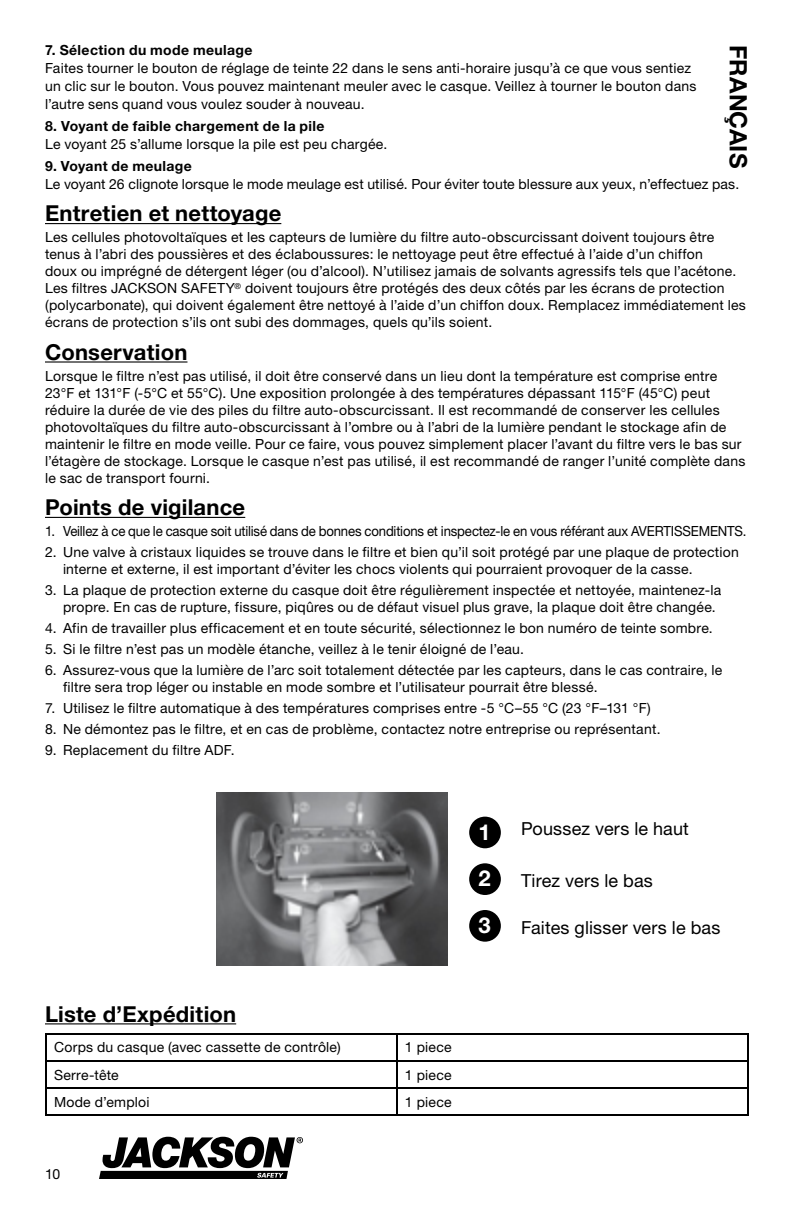
<style>
.page{position:relative;width:792px;height:1224px;background:#fff}
.page>*{position:absolute;margin:0;border:0;box-sizing:border-box;transform-origin:0 0}
.t1{font:700 24px "Helvetica Neue LT Std";color:#000}
.t2{font:700 22px "Helvetica Neue LT Std";letter-spacing:.01em;color:#000}
.t3{font:700 22px/46.6px "Helvetica Neue LT Std";color:#fff;text-align:justify}
.t4{font:18px "Helvetica Neue LT Std";letter-spacing:.01em;color:#000}
.t5{font:14px/17px "Helvetica Neue LT Std";letter-spacing:.015em;color:#000}
.t6{font:14px "Helvetica Neue LT Std";letter-spacing:-.015em;color:#000;scale:.94 1}
.t7{font:700 14px "Helvetica Neue LT Std";letter-spacing:.025em;color:#000}
</style>
<div class="page">
<svg style="left:99px;top:1137px;width:204px;height:42px"></svg>
<img style="left:216px;top:792px;width:232px;height:174px">
<hr style="left:45px;top:223px;width:236px;height:1px;background:#000">
<hr style="left:45px;top:361px;width:142px;height:2px;background:#000">
<hr style="left:45px;top:517px;width:200px;height:1px;background:#000">
<div style="left:469px;top:817px;width:32px;height:31px;background:#000;border-radius:50%"></div>
<div style="left:469px;top:863px;width:32px;height:32px;background:#000;border-radius:50%"></div>
<div style="left:469px;top:910px;width:32px;height:32px;background:#000;border-radius:50%"></div>
<hr style="left:45px;top:1023px;width:191px;height:1px;background:#000">
<hr style="left:45px;top:1033px;width:352px;height:2px;background:#000">
<hr style="left:45px;top:1035px;width:2px;height:25px;background:#000">
<hr style="left:397px;top:1033px;width:352px;height:2px;background:#000">
<hr style="left:396px;top:1035px;width:2px;height:25px;background:#000">
<hr style="left:747px;top:1035px;width:2px;height:25px;background:#000">
<hr style="left:45px;top:1060px;width:352px;height:2px;background:#000">
<hr style="left:45px;top:1062px;width:2px;height:25px;background:#000">
<hr style="left:397px;top:1060px;width:352px;height:2px;background:#000">
<hr style="left:396px;top:1062px;width:2px;height:25px;background:#000">
<hr style="left:747px;top:1062px;width:2px;height:25px;background:#000">
<hr style="left:45px;top:1087px;width:352px;height:2px;background:#000">
<hr style="left:45px;top:1089px;width:2px;height:25px;background:#000">
<hr style="left:397px;top:1087px;width:352px;height:2px;background:#000">
<hr style="left:396px;top:1089px;width:2px;height:25px;background:#000">
<hr style="left:747px;top:1089px;width:2px;height:25px;background:#000">
<hr style="left:45px;top:1114px;width:352px;height:2px;background:#000">
<hr style="left:397px;top:1114px;width:352px;height:2px;background:#000">
<p class="t7" style="left:45px;top:41px;width:209px">7. Sélection du mode meulage</p>
<p class="t5" style="left:45px;top:59px;width:653px;line-height:18px">Faites tourner le bouton de réglage de teinte 22 dans le sens anti-horaire jusqu’à ce que vous sentiez un clic sur le bouton. Vous pouvez maintenant meuler avec le casque. Veillez à tourner le bouton dans l’autre sens quand vous voulez souder à nouveau.</p>
<p class="t7" style="left:45px;top:117px;width:281px">8. Voyant de faible chargement de la pile</p>
<p class="t5" style="left:45px;top:135px;width:344px">Le voyant 25 s’allume lorsque la pile est peu chargée.</p>
<p class="t7" style="left:45px;top:157px;width:148px">9. Voyant de meulage</p>
<p class="t5" style="left:45px;top:175px;width:696px">Le voyant 26 clignote lorsque le mode meulage est utilisé. Pour éviter toute blessure aux yeux, n’effectuez pas.</p>
<h2 class="t2" style="left:45px;top:200px;width:238px">Entretien et nettoyage</h2>
<p class="t5" style="left:45px;top:229px;width:702px">Les cellules photovoltaïques et les capteurs de lumière du filtre auto-obscurcissant doivent toujours être tenus à l’abri des poussières et des éclaboussures: le nettoyage peut être effectué à l’aide d’un chiffon<br>doux ou imprégné de détergent léger (ou d’alcool). N’utilisez jamais de solvants agressifs tels que l’acétone.<br>Les filtres JACKSON SAFETY<sup>®</sup> doivent toujours être protégés des deux côtés par les écrans de protection (polycarbonate), qui doivent également être nettoyé à l’aide d’un chiffon doux. Remplacez immédiatement les écrans de protection s’ils ont subi des dommages, quels qu’ils soient.</p>
<h2 class="t2" style="left:45px;top:338px;width:144px">Conservation</h2>
<p class="t5" style="left:45px;top:367px;width:702px">Lorsque le filtre n’est pas utilisé, il doit être conservé dans un lieu dont la température est comprise entre 23°F et 131°F (-5°C et 55°C). Une exposition prolongée à des températures dépassant 115°F (45°C) peut réduire la durée de vie des piles du filtre auto-obscurcissant. Il est recommandé de conserver les cellules photovoltaïques du filtre auto-obscurcissant à l’ombre ou à l’abri de la lumière pendant le stockage afin de maintenir le filtre en mode veille. Pour ce faire, vous pouvez simplement placer l’avant du filtre vers le bas sur l’étagère de stockage. Lorsque le casque n’est pas utilisé, il est recommandé de ranger l’unité complète dans le sac de transport fourni.</p>
<h2 class="t2" style="left:45px;top:494px;width:202px">Points de vigilance</h2>
<p class="t6" style="left:45px;top:523px;width:748px">1. Veillez à ce que le casque soit utilisé dans de bonnes conditions et inspectez-le en vous référant aux AVERTISSEMENTS.</p>
<p class="t5" style="left:63px;top:544px;width:677px;text-indent:-18px">2. Une valve à cristaux liquides se trouve dans le filtre et bien qu’il soit protégé par une plaque de protection interne et externe, il est important d’éviter les chocs violents qui pourraient provoquer de la casse.</p>
<p class="t5" style="left:63px;top:582px;width:660px;text-indent:-18px">3. La plaque de protection externe du casque doit être régulièrement inspectée et nettoyée, maintenez-la propre. En cas de rupture, fissure, piqûres ou de défaut visuel plus grave, la plaque doit être changée.</p>
<p class="t5" style="left:45px;top:620px;width:669px">4. Afin de travailler plus efficacement et en toute sécurité, sélectionnez le bon numéro de teinte sombre.</p>
<p class="t5" style="left:45px;top:641px;width:481px">5. Si le filtre n’est pas un modèle étanche, veillez à le tenir éloigné de l’eau.</p>
<p class="t5" style="left:63px;top:662px;width:661px;text-indent:-18px">6. Assurez-vous que la lumière de l’arc soit totalement détectée par les capteurs, dans le cas contraire, le filtre sera trop léger ou instable en mode sombre et l’utilisateur pourrait être blessé.</p>
<p class="t5" style="left:45px;top:700px;width:607px">7. Utilisez le filtre automatique à des températures comprises entre -5 °C–55 °C (23 °F–131 °F)</p>
<p class="t5" style="left:45px;top:721px;width:617px">8. Ne démontez pas le filtre, et en cas de problème, contactez notre entreprise ou représentant.</p>
<p class="t5" style="left:45px;top:742px;width:191px">9. Replacement du filtre ADF.</p>
<h1 class="t1" style="left:753px;top:45px;width:125px;rotate:90deg">FRANÇAIS</h1>
<h2 class="t2" style="left:45px;top:1000px;width:193px">Liste d’Expédition</h2>
<p class="t5" style="left:54px;top:1039px;width:288px">Corps du casque (avec cassette de contrôle)</p>
<p class="t5" style="left:405px;top:1039px;width:48px">1 piece</p>
<p class="t5" style="left:54px;top:1066px;width:66px">Serre-tête</p>
<p class="t5" style="left:405px;top:1066px;width:48px">1 piece</p>
<p class="t5" style="left:54px;top:1093px;width:97px">Mode d’emploi</p>
<p class="t5" style="left:405px;top:1093px;width:48px">1 piece</p>
<p class="t5" style="left:45px;top:1165px;width:17px">10</p>
<h2 class="t3" style="left:478px;top:808px;width:14px">1<br>2<br>3</h2>
<p class="t4" style="left:521px;top:818px;width:169px">Poussez vers le haut</p>
<p class="t4" style="left:521px;top:869px;width:133px">Tirez vers le bas</p>
<p class="t4" style="left:521px;top:917px;width:201px">Faites glisser vers le bas</p>
</div>
